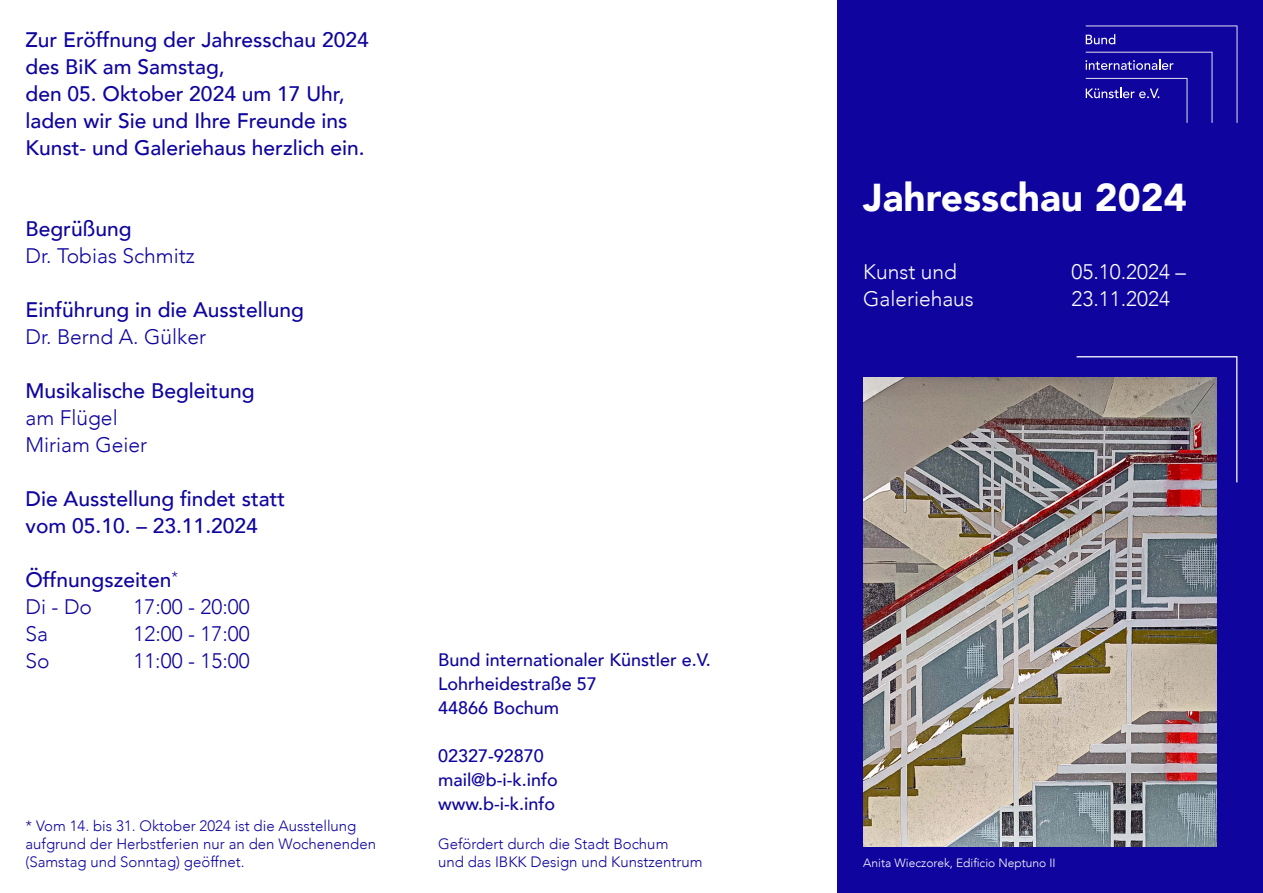
<style>
.page{position:relative;width:1263px;height:893px;background:#fff}
.page>*{position:absolute;margin:0;border:0;box-sizing:border-box;transform-origin:0 0}
.t1{font:900 38.85px "Avenir";color:#fff}
.t2{font:500 21px/27px "Avenir";color:#0f059e}
.t3{font:300 21px/27px "Avenir";color:#0f059e}
.t4{font:300 21px/27px "Avenir";color:#fff}
.t5{font:500 18px/24px "Avenir";color:#0f059e}
.t6{font:300 15px/18px "Avenir";color:#0f059e}
.t7{font:300 12px "Avenir";color:#fff}
.s1{font-weight:300}
</style>
<div class="page">
<div style="left:838px;top:0;width:425px;height:893px;background:#0f059e"></div>
<svg style="left:1085px;top:26px;width:152px;height:97px"></svg>
<svg style="left:1076px;top:356px;width:161px;height:126px"></svg>
<img style="left:863px;top:377px;width:353px;height:469px">
<p class="t2" style="left:26px;top:25px;width:345px">Zur Eröffnung der Jahresschau 2024 des BiK am Samstag,<br>den 05. Oktober 2024 um 17 Uhr, laden wir Sie und Ihre Freunde ins<br>Kunst- und Galeriehaus herzlich ein.</p>
<p class="t2" style="left:26px;top:214px;width:108px">Begrüßung</p>
<p class="t3" style="left:26px;top:242px;width:171px">Dr. Tobias Schmitz</p>
<p class="t2" style="left:26px;top:295px;width:280px">Einführung in die Ausstellung</p>
<p class="t3" style="left:26px;top:323px;width:182px">Dr. Bernd A. Gülker</p>
<p class="t2" style="left:26px;top:376px;width:231px">Musikalische Begleitung</p>
<p class="t3" style="left:26px;top:404px;width:123px">am Flügel<br>Miriam Geier</p>
<p class="t2" style="left:26px;top:484px;width:261px">Die Ausstellung findet statt vom 05.10. – 23.11.2024</p>
<p class="t2" style="left:26px;top:565px;width:154px">Öffnungszeiten<sup>*<br></sup><span class="s1">Di - Do</span></p>
<p class="t3" style="left:134px;top:593px;width:118px">17:00 - 20:00</p>
<p class="t3" style="left:26px;top:620px;width:24px">Sa</p>
<p class="t3" style="left:133px;top:620px;width:118px">12:00 - 17:00</p>
<p class="t3" style="left:25px;top:647px;width:26px">So</p>
<p class="t3" style="left:133px;top:647px;width:118px">11:00 - 15:00</p>
<p class="t6" style="left:26px;top:817px;width:352px">* Vom 14. bis 31. Oktober 2024 ist die Ausstellung aufgrund der Herbstferien nur an den Wochenenden (Samstag und Sonntag) geöffnet.</p>
<p class="t5" style="left:438px;top:647px;width:274px">Bund internationaler Künstler e.V.<br>Lohrheidestraße 57<br>44866 Bochum</p>
<p class="t5" style="left:438px;top:743px;width:121px">02327-92870 mail@b-i-k.info www.b-i-k.info</p>
<p class="t6" style="left:438px;top:835px;width:266px">Gefördert durch die Stadt Bochum<br>und das IBKK Design und Kunstzentrum</p>
<h1 class="t1" style="left:863px;top:165px;width:325px">Jahresschau 2024</h1>
<p class="t4" style="left:863px;top:259px;width:112px">Kunst und<br>Galeriehaus</p>
<p class="t4" style="left:1071px;top:259px;width:116px">05.10.2024 –<br>23.11.2024</p>
<p class="t7" style="left:863px;top:856px;width:194px">Anita Wieczorek, Edificio Neptuno II</p>
</div>
